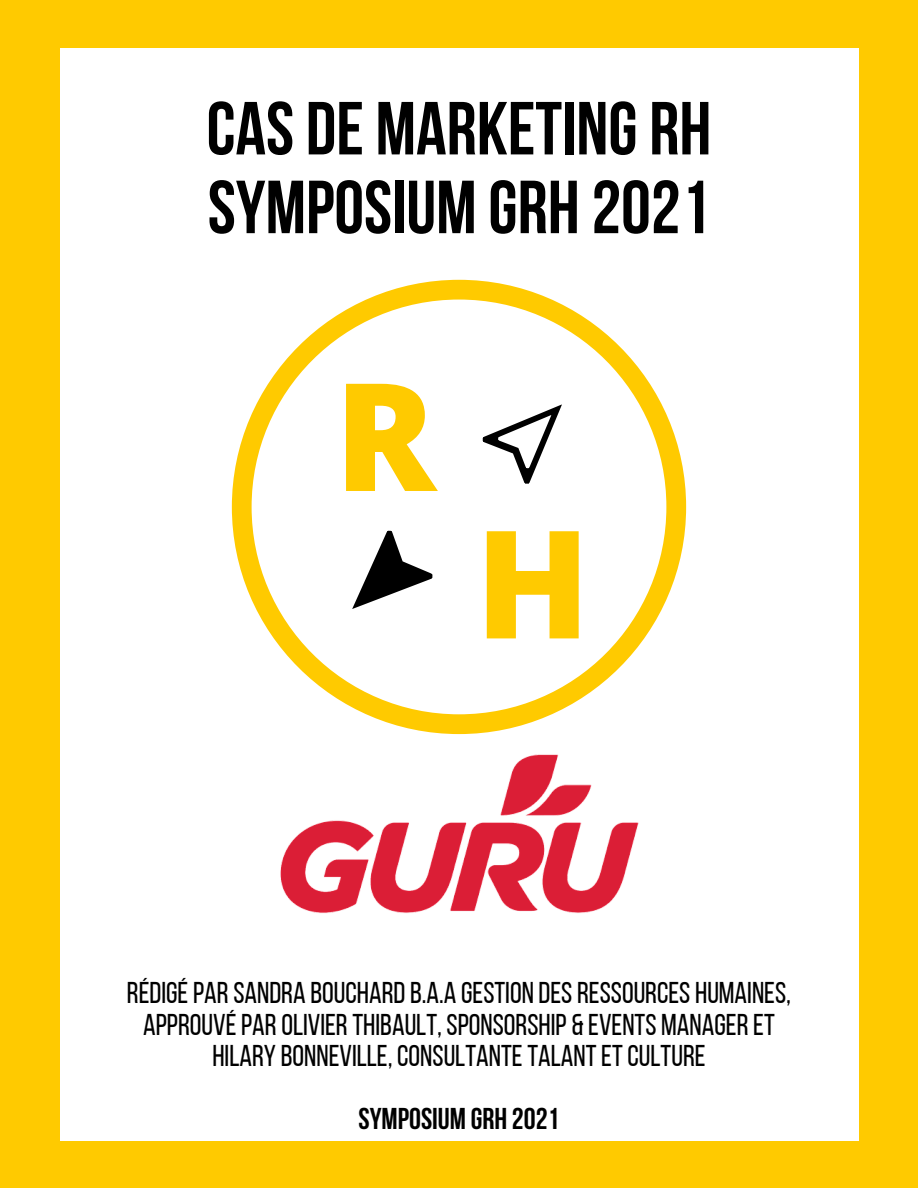
<style>
.page{position:relative;width:918px;height:1188px;background:#ffca00}
.page>*{position:absolute;margin:0;border:0;box-sizing:border-box;transform-origin:0 0}
.t1{font:800 150.15px "Open Sans";color:#ffca00}
.t2{font:700 75px "Bebas Neue";color:#000}
.t3{font:30px/31.5px "Bebas Neue";color:#000;text-align:center}
.t4{font:700 30px "Bebas Neue";color:#000}
</style>
<div class="page">
<div style="left:60px;top:48px;width:798px;height:1092px;background:#fff"></div>
<svg style="left:232px;top:280px;width:454px;height:413px"></svg>
<svg style="left:330px;top:529px;width:105px;height:104px"></svg>
<svg style="left:481px;top:381px;width:104px;height:105px"></svg>
<img style="left:280px;top:693px;width:359px;height:220px">
<p class="t2" style="left:207px;top:98px;width:506px">CAS DE MARKETING RH</p>
<p class="t2" style="left:208px;top:177px;width:504px">SYMPOSIUM GRH 2021</p>
<p class="t1" style="left:334px;top:331px;width:103px">R</p>
<p class="t1" style="left:475px;top:478px;width:117px">H</p>
<p class="t3" style="left:127px;top:980px;width:666px">RÉDIGÉPARSANDRA BOUCHARDB.A.A GESTION DESRESSOURCES HUMAINES,<br>APPROUVÉPAROLIVIERTHIBAULT, SPONSORSHIP &amp; EVENTS MANAGERET<br>HILARY BONNEVILLE, CONSULTANTETALANTETCULTURE</p>
<p class="t4" style="left:359px;top:1107px;width:202px">SYMPOSIUM GRH 2021</p>
</div>
